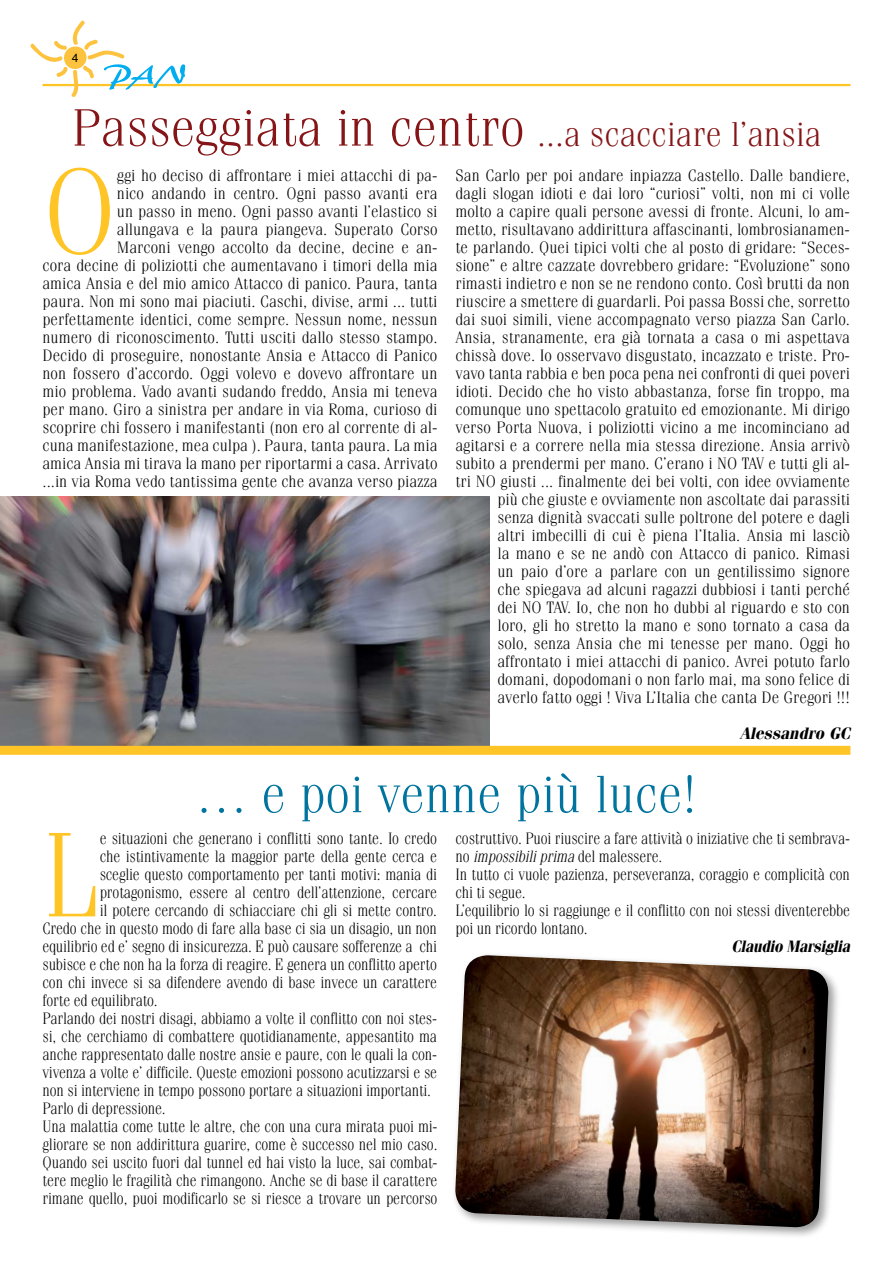
<style>
.page{position:relative;width:893px;height:1263px;background:#fff}
.page>*{position:absolute;margin:0;border:0;box-sizing:border-box;transform-origin:0 0}
.t1{font:300 120.6px "Fenice";color:#ffc425}
.t2{font:300 120.6px "Fenice";color:#ffc425;scale:.9 1}
.t3{font:300 52.5px "Fenice";color:#00749f}
.t4{font:300 34.5px "Fenice";color:#851517}
.t5{font:300 16.5px/18px "Fenice";color:#000;text-align:right}
.t6{font:300 16.5px/18px "Fenice";color:#000;scale:.9 1}
.t7{font:italic 700 16.5px "Fenice";letter-spacing:-.01em;color:#000;scale:.9 1}
.t8{font:italic 700 16.5px "Fenice";letter-spacing:-.01em;color:#000}
.t9{font:12px "Helvetica";color:#000}
.s1{font-size:52.5px}
.s2{font-style:italic}
</style>
<div class="page">
<hr style="left:43px;top:84px;width:807px;height:2px;background:#ffc425">
<svg style="left:30px;top:21px;width:155px;height:76px"></svg>
<img style="left:0;top:496px;width:489px;height:250px">
<div style="left:0;top:746px;width:850px;height:9px;background:#ffc425"></div>
<div style="left:451px;top:951px;width:390px;height:288px;background:#000;opacity:.4"></div>
<img style="left:454px;top:955px;width:375px;height:273px">
<p class="t9" style="left:72px;top:49px;width:8px">4</p>
<h3 class="t4" style="left:72px;top:114px;width:751px"><span class="s1">Passeggiata in centro</span> ...a scacciare l’ansia</h3>
<h1 class="t1" style="left:43px;top:141px;width:76px">O</h1>
<p class="t5" style="left:43px;top:166px;width:396px">ggi ho deciso di affrontare i miei attacchi di pa-<br>nico andando in centro. Ogni passo avanti era<br>un passo in meno. Ogni passo avanti l’elastico si<br>allungava e la paura piangeva. Superato Corso<br>Marconi vengo accolto da decine, decine e an-<br>cora decine di poliziotti che aumentavano i timori della mia amica Ansia e del mio amico Attacco di panico. Paura, tanta paura. Non mi sono mai piaciuti. Caschi, divise, armi ... tutti perfettamente identici, come sempre. Nessun nome, nessun numero di riconoscimento. Tutti usciti dallo stesso stampo.<br>Decido di proseguire, nonostante Ansia e Attacco di Panico non fossero d’accordo. Oggi volevo e dovevo affrontare un mio problema. Vado avanti sudando freddo, Ansia mi teneva per mano. Giro a sinistra per andare in via Roma, curioso di scoprire chi fossero i manifestanti (non ero al corrente di al&shy;cuna manifestazione, mea culpa ). Paura, tanta paura. La mia amica Ansia mi tirava la mano per riportarmi a casa. Arrivato ...in via Roma vedo tantissima gente che avanza verso piazza</p>
<p class="t5" style="left:455px;top:166px;width:396px">San Carlo per poi andare inpiazza Castello. Dalle bandiere, dagli slogan idioti e dai loro “curiosi” volti, non mi ci volle molto a capire quali persone avessi di fronte. Alcuni, lo am&shy;metto, risultavano addirittura affascinanti, lombrosianamen&shy;te parlando. Quei tipici volti che al posto di gridare: “Seces&shy;sione” e altre cazzate dovrebbero gridare: “Evoluzione” sono rimasti indietro e non se ne rendono conto. Così brutti da non riuscire a smettere di guardarli. Poi passa Bossi che, sorretto dai suoi simili, viene accompagnato verso piazza San Carlo.<br>Ansia, stranamente, era già tornata a casa o mi aspettava chissà dove. Io osservavo disgustato, incazzato e triste. Pro&shy;vavo tanta rabbia e ben poca pena nei confronti di quei poveri idioti. Decido che ho visto abbastanza, forse fin troppo, ma comunque uno spettacolo gratuito ed emozionante. Mi dirigo verso Porta Nuova, i poliziotti vicino a me incominciano ad agitarsi e a correre nella mia stessa direzione. Ansia arrivò subito a prendermi per mano. C’erano i NO TAV e tutti gli al&shy;tri NO giusti ... finalmente dei bei volti, con idee ovviamente più che giuste e ovviamente non ascoltate dai parassiti<br>senza dignità svaccati sulle poltrone del potere e dagli<br>altri imbecilli di cui è piena l’Italia. Ansia mi lasciò<br>la mano e se ne andò con Attacco di panico. Rimasi<br>un paio d’ore a parlare con un gentilissimo signore<br>che spiegava ad alcuni ragazzi dubbiosi i tanti perché<br>dei NO TAV. Io, che non ho dubbi al riguardo e sto con<br>loro, gli ho stretto la mano e sono tornato a casa da<br>solo, senza Ansia che mi tenesse per mano. Oggi ho affrontato i miei attacchi di panico. Avrei potuto farlo domani, dopodomani o non farlo mai, ma sono felice di averlo fatto oggi ! Viva L’Italia che canta De Gregori !!!</p>
<p class="t8" style="left:740px;top:723px;width:112px">Alessandro GC</p>
<h2 class="t3" style="left:195px;top:763px;width:503px">… e poi venne più luce!</h2>
<h1 class="t2" style="left:43px;top:805px;width:66px">L</h1>
<p class="t6" style="left:100px;top:829px;width:376px">e situazioni che generano i conflitti sono tante. Io credo</p>
<p class="t6" style="left:100px;top:847px;width:376px">che istintivamente la maggior parte della gente cerca e</p>
<p class="t6" style="left:100px;top:865px;width:376px">sceglie questo comportamento per tanti motivi: mania di</p>
<p class="t6" style="left:100px;top:883px;width:376px">protagonismo, essere al centro dell’attenzione, cercare</p>
<p class="t6" style="left:100px;top:901px;width:376px">il potere cercando di schiacciare chi gli si mette contro.</p>
<p class="t6" style="left:43px;top:919px;width:440px">Credo che in questo modo di fare alla base ci sia un disagio, un non</p>
<p class="t6" style="left:43px;top:937px;width:440px">equilibrio ed e’ segno di insicurezza. E può causare sofferenze a chi</p>
<p class="t6" style="left:43px;top:955px;width:440px">subisce e che non ha la forza di reagire. E genera un conflitto aperto</p>
<p class="t6" style="left:43px;top:973px;width:440px">con chi invece si sa difendere avendo di base invece un carattere</p>
<p class="t6" style="left:43px;top:991px;width:130px">forte ed equilibrato.</p>
<p class="t6" style="left:43px;top:1009px;width:440px">Parlando dei nostri disagi, abbiamo a volte il conflitto con noi stes-</p>
<p class="t6" style="left:43px;top:1027px;width:440px">si, che cerchiamo di combattere quotidianamente, appesantito ma</p>
<p class="t6" style="left:43px;top:1045px;width:440px">anche rappresentato dalle nostre ansie e paure, con le quali la con-</p>
<p class="t6" style="left:43px;top:1063px;width:440px">vivenza a volte e’ difficile. Queste emozioni possono acutizzarsi e se</p>
<p class="t6" style="left:43px;top:1081px;width:433px">non si interviene in tempo possono portare a situazioni importanti.</p>
<p class="t6" style="left:43px;top:1099px;width:138px">Parlo di depressione.</p>
<p class="t6" style="left:43px;top:1117px;width:440px">Una malattia come tutte le altre, che con una cura mirata puoi mi-</p>
<p class="t6" style="left:43px;top:1135px;width:440px">gliorare se non addirittura guarire, come è successo nel mio caso.</p>
<p class="t6" style="left:43px;top:1153px;width:440px">Quando sei uscito fuori dal tunnel ed hai visto la luce, sai combat-</p>
<p class="t6" style="left:43px;top:1171px;width:440px">tere meglio le fragilità che rimangono. Anche se di base il carattere</p>
<p class="t6" style="left:43px;top:1189px;width:440px">rimane quello, puoi modificarlo se si riesce a trovare un percorso</p>
<p class="t6" style="left:455px;top:829px;width:440px">costruttivo. Puoi riuscire a fare attività o iniziative che ti sembrava&shy;no <span class="s2">impossibili prima</span> del malessere.<br>In tutto ci vuole pazienza, perseveranza, coraggio e complicità con chi ti segue.<br>L’equilibrio lo si raggiunge e il conflitto con noi stessi diventerebbe poi un ricordo lontano.</p>
<p class="t7" style="left:731px;top:937px;width:133px">Claudio Marsiglia</p>
</div>
